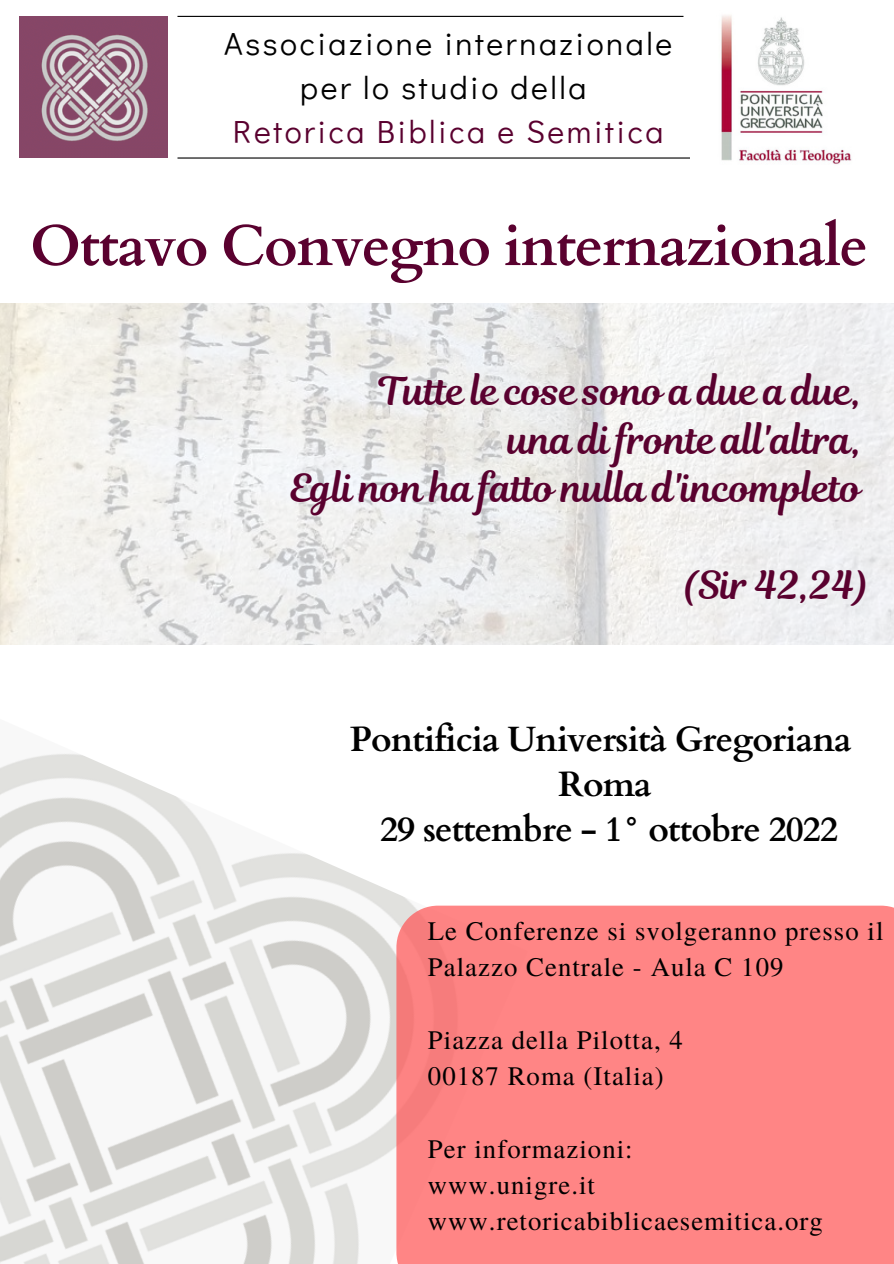
<style>
.page{position:relative;width:894px;height:1264px;background:#fff}
.page>*{position:absolute;margin:0;border:0;box-sizing:border-box;transform-origin:0 0}
.t1{font:700 57.45px "Cardo";letter-spacing:-.025em;color:#5a012f}
.t2{font:38.4px/48.4px "RTL Romman Regular";letter-spacing:-.005em;color:#5a012f;text-align:right}
.t3{font:700 35.1px/45px "Cardo";letter-spacing:-.025em;color:#000;text-align:center}
.t4{font:31.95px/44px "Didact Gothic";letter-spacing:.08em;color:#000;text-align:center}
.t5{font:31.95px "Didact Gothic";letter-spacing:.08em;color:#5a012f}
.t6{font:26.7px/36.3px "Te X Gyre Termes";letter-spacing:.04em;color:#000}
</style>
<div class="page">
<img style="left:0;top:753px;width:413px;height:510px">
<div style="left:396px;top:905px;width:497px;height:358px;background:#ff8585"></div>
<hr style="left:177px;top:16px;width:506px;height:1px;background:#000">
<hr style="left:177px;top:157px;width:532px;height:2px;background:#000">
<img style="left:20px;top:17px;width:147px;height:141px">
<img style="left:0;top:304px;width:893px;height:340px">
<img style="left:690px;top:15px;width:162px;height:149px">
<p class="t4" style="left:224px;top:21px;width:449px">Associazione internazionale per lo studio della</p>
<p class="t5" style="left:233px;top:109px;width:432px">Retorica Biblica e Semitica</p>
<h1 class="t1" style="left:30px;top:208px;width:839px">Ottavo Convegno internazionale</h1>
<h2 class="t2" style="left:289px;top:367px;width:573px">Tutte le cose sono a due a due,<br>una di fronte all'altra,<br>Egli non ha fatto nulla d'incompleto</h2>
<h2 class="t2" style="left:683px;top:561px;width:186px">(Sir 42,24)</h2>
<h3 class="t3" style="left:349px;top:717px;width:503px">Pontificia Università Gregoriana<br>Roma<br>29 settembre - 1° ottobre 2022</h3>
<p class="t6" style="left:428px;top:911px;width:457px">Le Conferenze si svolgeranno presso il<br>Palazzo Centrale - Aula C 109</p>
<p class="t6" style="left:428px;top:1020px;width:256px">Piazza della Pilotta, 4<br>00187 Roma (Italia)</p>
<p class="t6" style="left:428px;top:1129px;width:396px">Per informazioni:<br>www.unigre.it www.retoricabiblicaesemitica.org</p>
</div>
